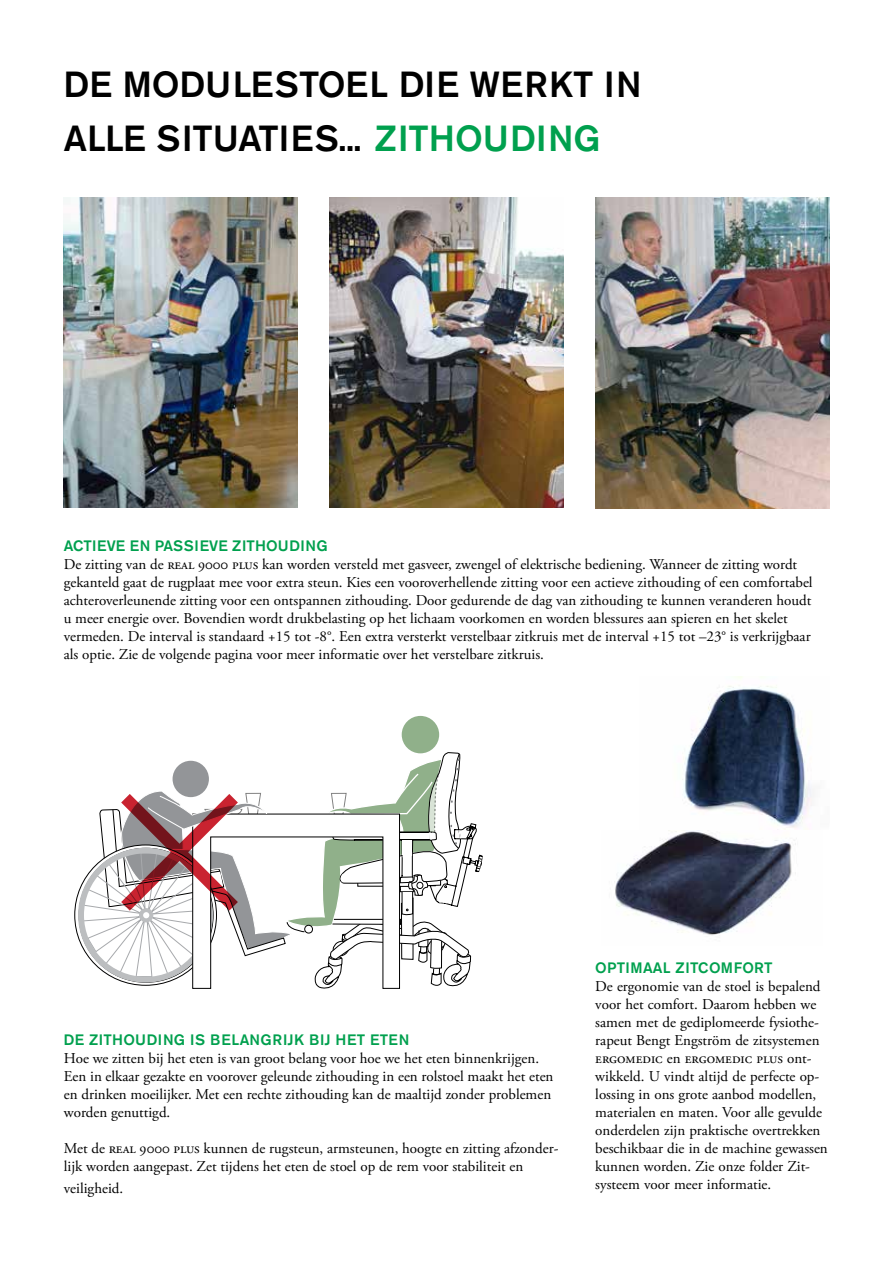
<style>
.page{position:relative;width:893px;height:1263px;background:#fff}
.page>*{position:absolute;margin:0;border:0;box-sizing:border-box;transform-origin:0 0}
.t1{font:500 36px "Akzidenz Grotesk BE";color:#000}
.t2{font:15px/18px "Adobe Garamond Pro";color:#000}
.t3{font:500 15px "Akzidenz Grotesk BE";letter-spacing:.015em;color:#00a04e}
.t4{font:15px "Adobe Garamond Regular SC";color:#000}
.t5{font:500 15px "Akzidenz Grotesk BE";letter-spacing:.055em;color:#00a04e}
.s1{color:#00a04e}
.s2{font-family:"Adobe Garamond Regular SC"}
.s3{font-family:"Adobe Garamond Pro"}
</style>
<div class="page">
<img style="left:330px;top:198px;width:233px;height:310px">
<img style="left:595px;top:198px;width:234px;height:310px">
<img style="left:64px;top:198px;width:234px;height:310px">
<img style="left:682px;top:676px;width:130px;height:152px">
<img style="left:615px;top:831px;width:181px;height:104px">
<svg style="left:74px;top:716px;width:409px;height:273px"></svg>
<h1 class="t1" style="left:64px;top:62px;width:165px">DE MODULES</h1>
<h1 class="t1" style="left:299px;top:62px;width:344px">TOEL DIE WERKT I N</h1>
<h1 class="t1" style="left:64px;top:116px;width:22px">ALLE</h1>
<h1 class="t1" style="left:157px;top:116px;width:446px">S ITUATIES... <span class="s1">ZITHOU DING</span></h1>
<p class="t3" style="left:64px;top:537px;width:44px">ACTIEVE</p>
<p class="t3" style="left:130px;top:537px;width:36px">EN PASS</p>
<p class="t3" style="left:195px;top:537px;width:16px">IEVE</p>
<p class="t3" style="left:232px;top:537px;width:97px">ZITHOU DING</p>
<p class="t2" style="left:64px;top:556px;width:750px">De zitting van de <span class="s2">real 9000 plus</span> kan worden versteld met gasveer, zwengel of elektrische bediening. Wanneer de zitting wordt gekanteld gaat de rugplaat mee voor extra steun. Kies een vooroverhellende zitting voor een actieve zithouding of een comfortabel achteroverleunende zitting voor een ontspannen zithouding. Door gedurende de dag van zithouding te kunnen veranderen houdt u meer energie over. Bovendien wordt drukbelasting op het lichaam voorkomen en worden blessures aan spieren en het skelet vermeden. De interval is standaard +15 tot -8°. Een extra versterkt verstelbaar zitkruis met de interval +15 tot –23° is verkrijgbaar als optie. Zie de volgende pagina voor meer informatie over het verstelbare zitkruis.</p>
<p class="t3" style="left:64px;top:1030px;width:168px">DE ZITHOU DING IS BELA</p>
<p class="t5" style="left:250px;top:1030px;width:161px">NGRIJK BIJ HET ETEN</p>
<p class="t2" style="left:64px;top:1050px;width:491px">Hoe we zitten bij het eten is van groot belang voor hoe we het eten binnenkrijgen.<br>Een in elkaar gezakte en voorover geleunde zithouding in een rolstoel maakt het eten en drinken moeilijker. Met een rechte zithouding kan de maaltijd zonder problemen worden genuttigd.</p>
<p class="t2" style="left:64px;top:1140px;width:496px">Met de <span class="s2">real 9000 plus</span> kunnen de rugsteun, armsteunen, hoogte en zitting afzonder&shy;lijk worden aangepast. Zet tijdens het eten de stoel op de rem voor stabiliteit en</p>
<p class="t2" style="left:64px;top:1179px;width:61px">veiligheid.</p>
<p class="t3" style="left:595px;top:959px;width:46px">OPTIMAAL</p>
<p class="t3" style="left:676px;top:959px;width:99px">ZITCOM FORT</p>
<p class="t2" style="left:595px;top:978px;width:227px">De ergonomie van de stoel is bepalend voor het comfort. Daarom hebben we samen met de gediplomeerde fysiothe&shy;rapeut Bengt Engström de zitsystemen</p>
<p class="t4" style="left:595px;top:1050px;width:218px">ergomedic <span class="s3">en</span> ergomedic plus <span class="s3">ont-</span></p>
<p class="t2" style="left:595px;top:1068px;width:234px">wikkeld. U vindt altijd de perfecte op&shy;lossing in ons grote aanbod modellen, materialen en maten. Voor alle gevulde onderdelen zijn praktische overtrekken beschikbaar die in de machine gewassen kunnen worden. Zie onze folder Zit&shy;systeem voor meer informatie.</p>
</div>
